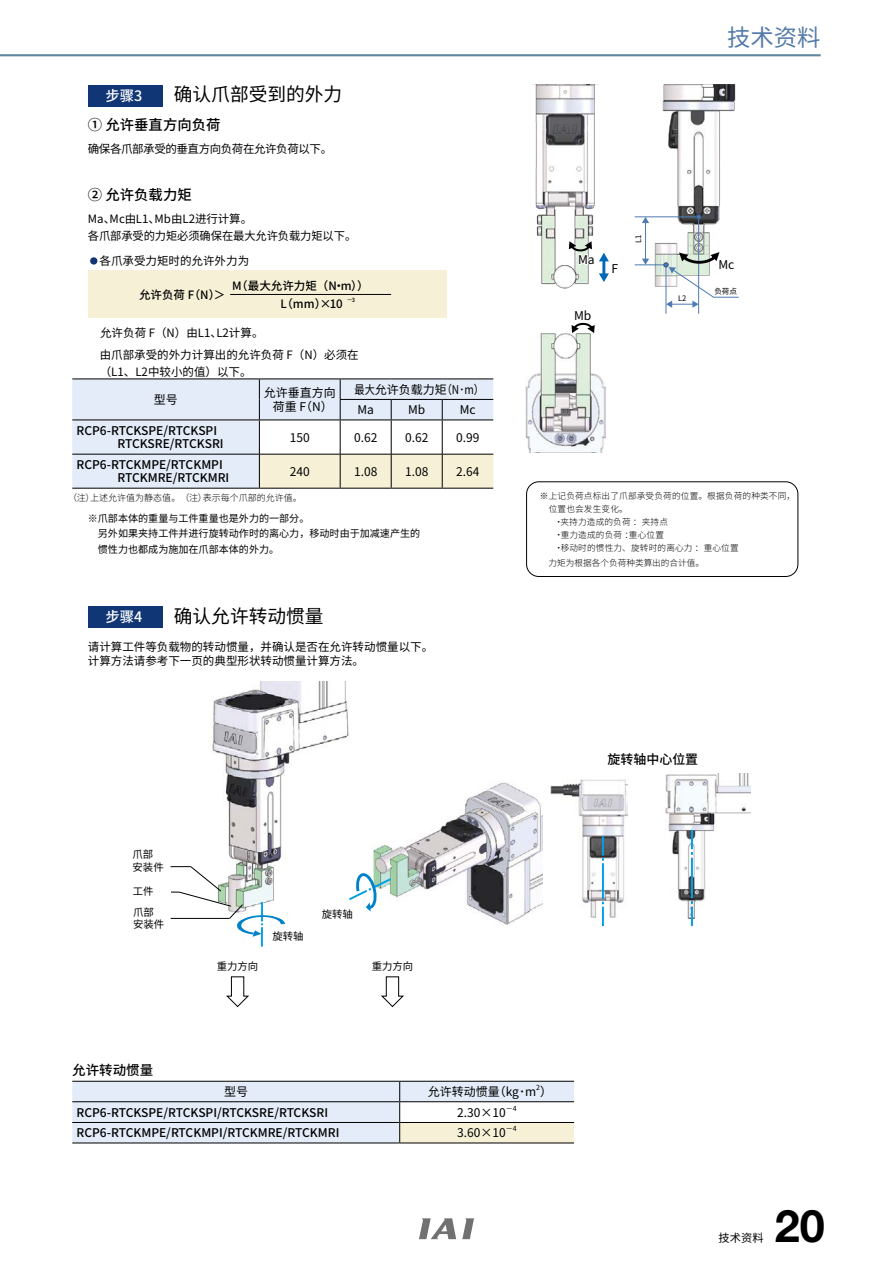
<style>
.page{position:relative;width:893px;height:1263px;background:#fff}
.page>*{position:absolute;margin:0;border:0;box-sizing:border-box;transform-origin:0 0}
.t1{font:700 45px "Helvetica Neue LT Pro";color:#000}
.t2{font:23.4px "Source Han Sans CN";color:#547ba8}
.t3{font:18.75px "Source Han Sans CN";color:#000}
.t4{font:500 14.4px "Source Han Sans CN";color:#000}
.t5{font:500 14.4px "Source Han Sans CN";color:#fff}
.t6{font:500 13.5px "Source Han Sans CN";color:#000}
.t7{font:500 12.9px "Source Han Sans CN";color:#000}
.t8{font:12.15px "Source Han Sans CN";color:#000}
.t9{font:500 12px/13.5px "Source Han Sans CN";color:#000}
.t10{font:12px/13.5px "Source Han Sans CN";color:#000;text-align:center}
.t11{font:12px/20.5px "Source Han Sans CN";color:#000;scale:.85 1}
.t12{font:11.55px/21.5px "Source Han Sans CN";color:#000}
.t13{font:500 11.55px/25.2px "Source Han Sans CN";color:#000}
.t14{font:11.55px "Source Han Sans CN";letter-spacing:-.035em;color:#000}
.t15{font:11.25px "Source Han Sans CN";color:#000}
.t16{font:10.35px/12.5px "Source Han Sans CN";color:#000}
.t17{font:10.05px/15.9px "Source Han Sans CN";color:#000}
.t18{font:300 9px "Source Han Sans CN";color:#000}
.t19{font:300 8.7px/12.9px "Source Han Sans CN";letter-spacing:.02em;color:#000}
.t20{font:300 8.7px "Source Han Sans CN";color:#000}
.t21{font:7.65px "Source Han Sans CN";color:#000}
.t22{font:7.05px "Source Han Sans CN";color:#000}
.t23{font:500 5.7px "Source Han Sans CN";color:#000}
.s1{font-weight:400;color:#103675}
.s2{font-weight:400}
</style>
<div class="page">
<hr style="left:0;top:54px;width:821px;height:2px;background:#60879e">
<svg style="left:419px;top:1218px;width:37px;height:21px"></svg>
<svg style="left:462px;top:1218px;width:12px;height:21px"></svg>
<img style="left:525px;top:334px;width:80px;height:118px">
<img style="left:551px;top:780px;width:76px;height:138px">
<div style="left:88px;top:270px;width:358px;height:48px;background:#f6f1d6"></div>
<div style="left:88px;top:85px;width:75px;height:21px;background:#103675"></div>
<div style="left:87px;top:254px;width:13px;height:13px;border:3px solid #fff;border-radius:50%"></div>
<hr style="left:230px;top:294px;width:161px;height:1px;background:#000">
<div style="left:526px;top:482px;width:272px;height:95px;border:1px solid #000;border-radius:12px"></div>
<div style="left:88px;top:606px;width:75px;height:21px;background:#103675"></div>
<img style="left:666px;top:773px;width:84px;height:146px">
<img style="left:372px;top:782px;width:170px;height:143px">
<img style="left:212px;top:682px;width:137px;height:184px">
<svg style="left:381px;top:976px;width:23px;height:31px"></svg>
<svg style="left:226px;top:976px;width:23px;height:31px"></svg>
<svg style="left:171px;top:866px;width:114px;height:80px"></svg>
<svg style="left:349px;top:872px;width:41px;height:39px"></svg>
<hr style="left:602px;top:836px;width:2px;height:20px;background:#00a0e9">
<svg style="left:602px;top:858px;width:2px;height:68px"></svg>
<svg style="left:691px;top:830px;width:2px;height:96px"></svg>
<img style="left:535px;top:85px;width:60px;height:204px">
<svg style="left:572px;top:322px;width:23px;height:11px"></svg>
<img style="left:635px;top:84px;width:101px;height:203px">
<hr style="left:645px;top:222px;width:1px;height:38px;background:#4d7bb2">
<svg style="left:642px;top:218px;width:7px;height:5px"></svg>
<svg style="left:642px;top:259px;width:7px;height:6px"></svg>
<hr style="left:666px;top:265px;width:1px;height:49px;background:#4d7bb2">
<hr style="left:635px;top:265px;width:31px;height:1px;background:#4d7bb2">
<hr style="left:635px;top:217px;width:64px;height:1px;background:#4d7bb2">
<hr style="left:698px;top:217px;width:1px;height:97px;background:#4d7bb2">
<svg style="left:696px;top:214px;width:5px;height:5px"></svg>
<svg style="left:663px;top:252px;width:76px;height:56px"></svg>
<svg style="left:569px;top:232px;width:40px;height:50px"></svg>
<svg style="left:72px;top:379px;width:421px;height:109px;fill:#e3ecf8"></svg>
<div style="left:260px;top:455px;width:233px;height:33px;background:#f6f1d6"></div>
<svg style="left:340px;top:379px;width:1px;height:40px"></svg>
<svg style="left:391px;top:400px;width:1px;height:19px"></svg>
<svg style="left:442px;top:400px;width:1px;height:19px"></svg>
<hr style="left:340px;top:420px;width:1px;height:34px;background:#000">
<hr style="left:391px;top:420px;width:1px;height:34px;background:#000">
<hr style="left:442px;top:420px;width:1px;height:34px;background:#000">
<hr style="left:72px;top:454px;width:187px;height:1px;background:#000">
<hr style="left:260px;top:454px;width:80px;height:1px;background:#000">
<hr style="left:340px;top:454px;width:51px;height:1px;background:#000">
<hr style="left:340px;top:454px;width:1px;height:34px;background:#000">
<hr style="left:391px;top:454px;width:51px;height:1px;background:#000">
<hr style="left:391px;top:454px;width:1px;height:34px;background:#000">
<hr style="left:442px;top:454px;width:51px;height:1px;background:#000">
<hr style="left:442px;top:454px;width:1px;height:34px;background:#000">
<hr style="left:72px;top:378px;width:187px;height:1px;background:#000">
<hr style="left:259px;top:378px;width:81px;height:1px;background:#000">
<hr style="left:340px;top:378px;width:51px;height:1px;background:#000">
<hr style="left:391px;top:378px;width:51px;height:1px;background:#000">
<hr style="left:442px;top:378px;width:51px;height:1px;background:#000">
<hr style="left:72px;top:419px;width:187px;height:1px;background:#000">
<hr style="left:259px;top:419px;width:81px;height:1px;background:#000">
<hr style="left:340px;top:419px;width:51px;height:1px;background:#000">
<hr style="left:391px;top:419px;width:51px;height:1px;background:#000">
<hr style="left:442px;top:419px;width:51px;height:1px;background:#000">
<svg style="left:259px;top:379px;width:1px;height:40px"></svg>
<hr style="left:259px;top:420px;width:1px;height:34px;background:#000">
<hr style="left:259px;top:454px;width:1px;height:34px;background:#000">
<hr style="left:340px;top:399px;width:51px;height:1px;background:#000">
<hr style="left:391px;top:399px;width:51px;height:1px;background:#000">
<hr style="left:442px;top:399px;width:51px;height:1px;background:#000">
<hr style="left:72px;top:488px;width:187px;height:1px;background:#000">
<hr style="left:259px;top:488px;width:81px;height:1px;background:#000">
<hr style="left:340px;top:488px;width:51px;height:1px;background:#000">
<hr style="left:391px;top:488px;width:51px;height:1px;background:#000">
<hr style="left:442px;top:488px;width:51px;height:1px;background:#000">
<svg style="left:72px;top:1081px;width:502px;height:61px;background:#dde3e9"></svg>
<hr style="left:72px;top:1142px;width:328px;height:1px;background:#000">
<hr style="left:400px;top:1142px;width:174px;height:1px;background:#000">
<p class="t5" style="left:105px;top:87px;width:38px">步骤3</p>
<p class="t3" style="left:174px;top:84px;width:170px">确认爪部受到的外力</p>
<p class="t4" style="left:88px;top:117px;width:134px">① 允许垂直方向负荷</p>
<p class="t14" style="left:88px;top:142px;width:246px">确保各爪部承受的垂直方向负荷在允许负荷以下。</p>
<p class="t4" style="left:88px;top:187px;width:105px">② 允许负载力矩</p>
<p class="t12" style="left:88px;top:210px;width:270px;line-height:17.2px">Ma、Mc由L1、Mb由L2进行计算。<br>各爪部承受的力矩必须确保在最大允许负载力矩以下。</p>
<p class="t13" style="left:232px;top:249px;width:138px;text-indent:-144px"><span class="s1">●</span><span class="s2">各爪承受力矩时的允许外力为<br></span>M（最大允许力矩（N・m））</p>
<p class="t13" style="left:269px;top:291px;width:75px">　L（mm）×10</p>
<p class="t13" style="left:139px;top:282px;width:88px">允许负荷 F（N）＞</p>
<p class="t23" style="left:347px;top:297px;width:10px">－3</p>
<p class="t12" style="left:100px;top:323px;width:261px">允许负荷 F（N）由L1、L2计算。<br>由爪部承受的外力计算出的允许负荷 F（N）必须在</p>
<p class="t12" style="left:100px;top:361px;width:153px">（L1、L2中较小的值）以下。</p>
<p class="t10" style="left:154px;top:393px;width:25px">型号</p>
<p class="t10" style="left:264px;top:386px;width:73px">允许垂直方向荷重 F（N）</p>
<p class="t11" style="left:354px;top:379px;width:154px">最大允许负载力矩（N･m）<br>Ma</p>
<p class="t10" style="left:408px;top:403px;width:19px">Mb</p>
<p class="t10" style="left:460px;top:403px;width:17px">Mc</p>
<h2 class="t2" style="left:727px;top:24px;width:95px">技术资料</h2>
<p class="t8" style="left:578px;top:253px;width:18px">Ma</p>
<p class="t8" style="left:574px;top:309px;width:19px">Mb</p>
<p class="t8" style="left:611px;top:261px;width:8px">F</p>
<p class="t21" style="left:634px;top:243px;width:10px;rotate:-90deg">L1</p>
<p class="t21" style="left:678px;top:294px;width:10px">L2</p>
<p class="t8" style="left:718px;top:258px;width:18px">Mc</p>
<p class="t21" style="left:714px;top:287px;width:24px">负荷点</p>
<p class="t9" style="left:117px;top:424px;width:108px;text-indent:-41px">RCP6-RTCKSPE/RTCKSPI<br>RTCKSRE/RTCKSRI</p>
<p class="t10" style="left:290px;top:431px;width:21px">150</p>
<p class="t10" style="left:354px;top:431px;width:25px">0.62</p>
<p class="t10" style="left:405px;top:431px;width:25px">0.62</p>
<p class="t10" style="left:456px;top:431px;width:25px">0.99</p>
<p class="t9" style="left:117px;top:458px;width:113px;text-indent:-41px">RCP6-RTCKMPE/RTCKMPI<br>RTCKMRE/RTCKMRI</p>
<p class="t10" style="left:290px;top:465px;width:21px">240</p>
<p class="t10" style="left:354px;top:465px;width:25px">1.08</p>
<p class="t10" style="left:405px;top:465px;width:25px">1.08</p>
<p class="t10" style="left:456px;top:465px;width:25px">2.64</p>
<p class="t18" style="left:68px;top:492px;width:235px">（注）上述允许值为静态值。　（注）表示每个爪部的允许值。</p>
<p class="t19" style="left:540px;top:489px;width:257px">※上记负荷点标出了爪部承受负荷的位置。根据负荷的种类不同，　位置也会发生变化。</p>
<p class="t19" style="left:554px;top:528px;width:186px">・重力造成的负荷 ：重心位置<br>・移动时的惯性力、旋转时的离心力 ：重心位置</p>
<p class="t17" style="left:88px;top:510px;width:334px">※爪部本体的重量与工件重量也是外力的一部分。<br>　另外如果夹持工件并进行旋转动作时的离心力，移动时由于加减速产生的　惯性力也都成为施加在爪部本体的外力。</p>
<p class="t19" style="left:554px;top:515px;width:115px">・夹持力造成的负荷 ：夹持点</p>
<p class="t20" style="left:549px;top:558px;width:157px">力矩为根据各个负荷种类算出的合计值。</p>
<p class="t5" style="left:105px;top:609px;width:38px">步骤4</p>
<p class="t3" style="left:174px;top:605px;width:151px">确认允许转动惯量</p>
<p class="t12" style="left:88px;top:640px;width:347px;line-height:13.8px">请计算工件等负载物的转动惯量，并确认是否在允许转动惯量以下。计算方法请参考下一页的典型形状转动惯量计算方法。</p>
<p class="t16" style="left:133px;top:848px;width:33px">爪部安装件</p>
<p class="t16" style="left:133px;top:881px;width:23px;line-height:20.7px">工件爪部</p>
<p class="t16" style="left:133px;top:918px;width:33px">安装件</p>
<p class="t6" style="left:72px;top:1062px;width:82px">允许转动惯量</p>
<p class="t16" style="left:272px;top:930px;width:33px">旋转轴</p>
<p class="t16" style="left:322px;top:908px;width:33px">旋转轴</p>
<p class="t16" style="left:217px;top:960px;width:43px">重力方向</p>
<p class="t16" style="left:372px;top:960px;width:43px">重力方向</p>
<p class="t22" style="left:536px;top:1083px;width:5px">2</p>
<p class="t10" style="left:224px;top:1085px;width:25px">型号</p>
<p class="t10" style="left:428px;top:1085px;width:126px">允许转动惯量（kg･m ）</p>
<p class="t9" style="left:77px;top:1106px;width:253px">RCP6-RTCKSPE/RTCKSPI/RTCKSRE/RTCKSRI</p>
<p class="t10" style="left:457px;top:1106px;width:50px">2.30×10</p>
<p class="t22" style="left:506px;top:1104px;width:12px">－4</p>
<p class="t9" style="left:77px;top:1126px;width:264px">RCP6-RTCKMPE/RTCKMPI/RTCKMRE/RTCKMRI</p>
<p class="t10" style="left:457px;top:1126px;width:50px">3.60×10</p>
<p class="t22" style="left:506px;top:1125px;width:12px">－4</p>
<p class="t7" style="left:608px;top:752px;width:92px">旋转轴中心位置</p>
<p class="t1" style="left:775px;top:1197px;width:52px">20</p>
<p class="t15" style="left:719px;top:1231px;width:58px">技术资料　</p>
</div>
